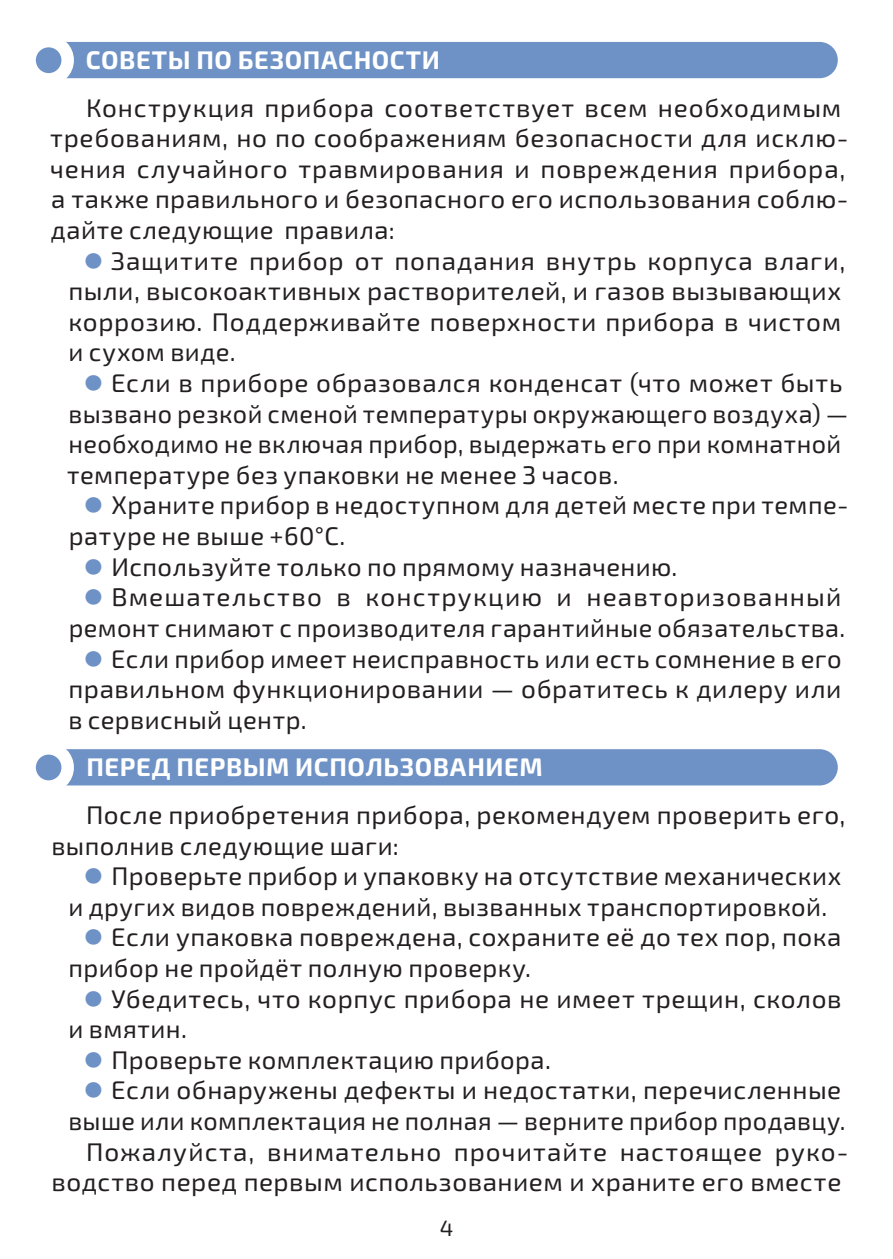
<style>
.page{position:relative;width:893px;height:1259px;background:#fff}
.page>*{position:absolute;margin:0;border:0;box-sizing:border-box;transform-origin:0 0}
.стиль_текста{font:25.5px/30.6px "Exo 2.0";letter-spacing:.025em;color:#231f20}
.заголовки{font:700 25.5px "Exo 2.0";letter-spacing:.02em;color:#fff}
.заголовки-2{font:22.2px "Exo 2.0";color:#231f20}
.s1{color:#6e92c6}
</style>
<div class="page">
<div style="left:67px;top:42px;width:771px;height:37px;background:#6e92c6"></div>
<svg style="left:30px;top:41px;width:38px;height:38px"></svg>
<div style="left:23px;top:35px;width:51px;height:51px;border:12px solid #fff;border-radius:50%"></div>
<div style="left:67px;top:749px;width:771px;height:37px;background:#6e92c6"></div>
<svg style="left:30px;top:748px;width:38px;height:38px"></svg>
<div style="left:23px;top:742px;width:51px;height:51px;border:12px solid #fff;border-radius:50%"></div>
<p class="заголовки" style="left:86px;top:45px;width:356px">СОВЕТЫ ПО БЕЗОПАСНОСТИ</p>
<p class="стиль_текста" style="left:50px;top:93px;width:800px;text-indent:36px">Конструкция прибора соответствует всем необходимым требованиям, но по соображениям безопасности для исклю&shy;чения случайного травмирования и повреждения прибора, а также правильного и безопасного его использования соблю&shy;дайте следующие правила:</p>
<p class="стиль_текста" style="left:68px;top:246px;width:779px;text-indent:14px"><span class="s1">⚫</span> Защитите прибор от попадания внутрь корпуса влаги, пыли, высокоактивных растворителей, и газов вызывающих коррозию. Поддерживайте поверхности прибора в чистом и сухом виде.</p>
<p class="стиль_текста" style="left:67px;top:368px;width:783px;text-indent:16px"><span class="s1">⚫</span> Если в приборе образовался конденсат (что может быть вызвано резкой сменой температуры окружающего воздуха) — необходимо не включая прибор, выдержать его при комнатной температуре без упаковки не менее 3 часов.</p>
<p class="стиль_текста" style="left:69px;top:491px;width:781px;text-indent:14px"><span class="s1">⚫</span> Храните прибор в недоступном для детей месте при темпе&shy;ратуре не выше +60°C.</p>
<p class="стиль_текста" style="left:83px;top:552px;width:596px"><span class="s1">⚫</span> Используйте только по прямому назначению.</p>
<p class="стиль_текста" style="left:69px;top:582px;width:778px;text-align:center"><span class="s1">⚫</span> Вмешательство в конструкцию и неавторизованный ремонт снимают с производителя гарантийные обязательства.</p>
<p class="стиль_текста" style="left:68px;top:644px;width:775px;text-align:justify;text-indent:14px"><span class="s1">⚫</span> Если прибор имеет неисправность или есть сомнение в его правильном функционировании — обратитесь к дилеру или в сервисный центр.</p>
<p class="заголовки" style="left:87px;top:752px;width:458px">ПЕРЕД ПЕРВЫМ ИСПОЛЬЗОВАНИЕМ</p>
<p class="стиль_текста" style="left:51px;top:800px;width:796px;text-indent:35px">После приобретения прибора, рекомендуем проверить его, выполнив следующие шаги:</p>
<p class="стиль_текста" style="left:68px;top:861px;width:774px;text-align:center"><span class="s1">⚫</span> Проверьте прибор и упаковку на отсутствие механических и других видов повреждений, вызванных транспортировкой.</p>
<p class="стиль_текста" style="left:68px;top:922px;width:775px;text-indent:14px"><span class="s1">⚫</span> Если упаковка повреждена, сохраните её до тех пор, пока прибор не пройдёт полную проверку.</p>
<p class="стиль_текста" style="left:68px;top:984px;width:775px;text-indent:14px"><span class="s1">⚫</span> Убедитесь, что корпус прибора не имеет трещин, сколов и вмятин.</p>
<p class="стиль_текста" style="left:83px;top:1045px;width:470px"><span class="s1">⚫</span> Проверьте комплектацию прибора.</p>
<p class="стиль_текста" style="left:68px;top:1075px;width:778px;text-align:center"><span class="s1">⚫</span> Если обнаружены дефекты и недостатки, перечисленные выше или комплектация не полная — верните прибор продавцу.</p>
<p class="стиль_текста" style="left:51px;top:1137px;width:799px;text-align:right">Пожалуйста, внимательно прочитайте настоящее руко&shy;водство перед первым использованием и храните его вместе</p>
<p class="заголовки-2" style="left:440px;top:1215px;width:15px">4</p>
</div>
